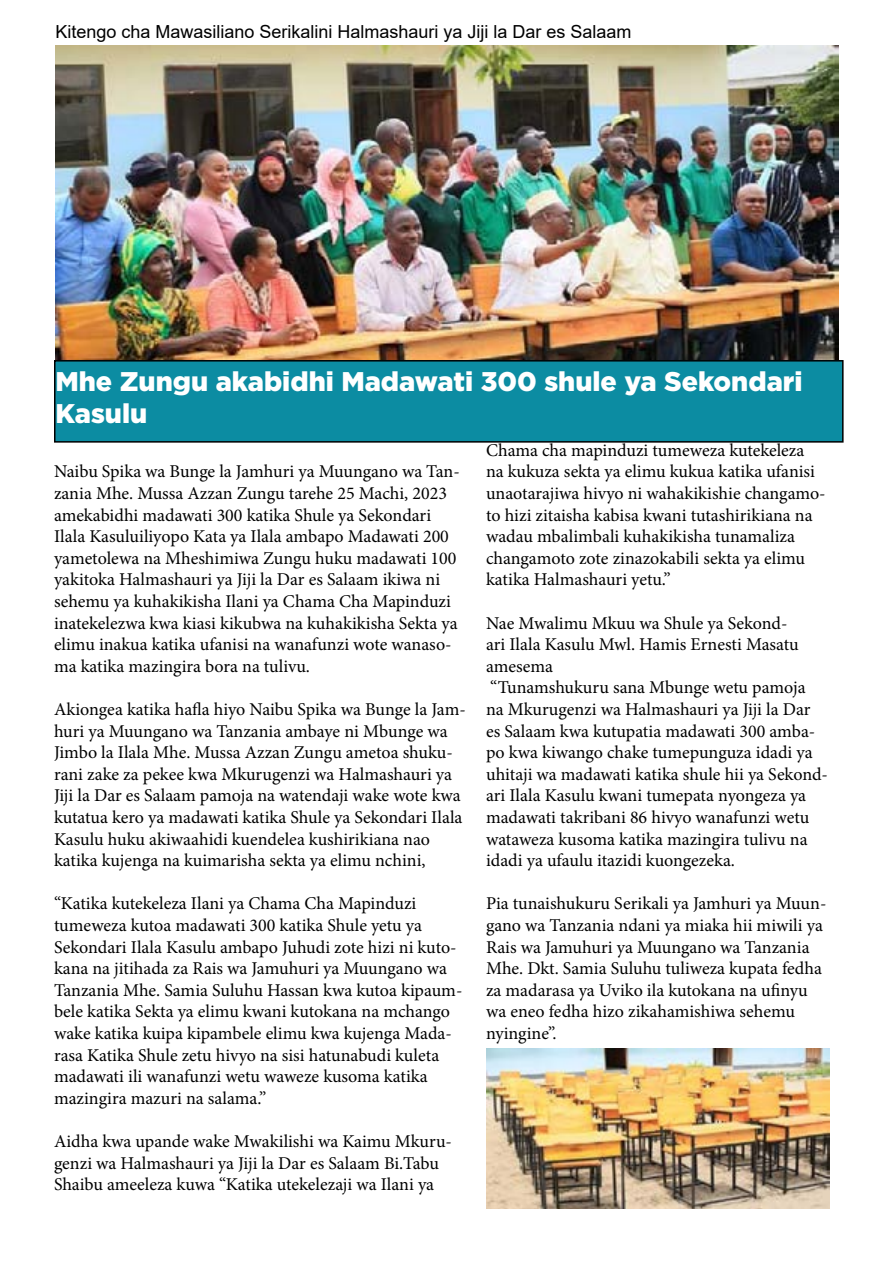
<style>
.page{position:relative;width:893px;height:1263px;background:#fff}
.page>*{position:absolute;margin:0;border:0;box-sizing:border-box;transform-origin:0 0}
.t1{font:900 27px/32.4px "Gotham";color:#fff}
.t2{font:18px/21.6px "Minion Pro";color:#000}
.t3{font:18px "Arial";color:#000}
</style>
<div class="page">
<img style="left:55px;top:45px;width:784px;height:315px">
<img style="left:486px;top:1049px;width:343px;height:160px">
<div style="left:55px;top:361px;width:788px;height:81px;background:#0c8ca2"></div>
<div style="left:54px;top:360px;width:790px;height:83px;border:2px solid #000"></div>
<p class="t3" style="left:55px;top:20px;width:578px">Kitengo cha Mawasiliano Serikalini Halmashauri ya Jiji la Dar es Salaam</p>
<h1 class="t1" style="left:55px;top:364px;width:749px">Mhe Zungu akabidhi Madawati 300 shule ya Sekondari<br>Kasulu</h1>
<p class="t2" style="left:54px;top:461px;width:407px">Naibu Spika wa Bunge la Jamhuri ya Muungano wa Tan&shy;zania Mhe. Mussa Azzan Zungu tarehe 25 Machi, 2023 amekabidhi madawati 300 katika Shule ya Sekondari Ilala Kasuluiliyopo Kata ya Ilala ambapo Madawati 200 yametolewa na Mheshimiwa Zungu huku madawati 100 yakitoka Halmashauri ya Jiji la Dar es Salaam ikiwa ni sehemu ya kuhakikisha Ilani ya Chama Cha Mapinduzi inatekelezwa kwa kiasi kikubwa na kuhakikisha Sekta ya elimu inakua katika ufanisi na wanafunzi wote wanaso&shy;ma katika mazingira bora na tulivu.</p>
<p class="t2" style="left:54px;top:698px;width:413px">Akiongea katika hafla hiyo Naibu Spika wa Bunge la Jam&shy;huri ya Muungano wa Tanzania ambaye ni Mbunge wa Jimbo la Ilala Mhe. Mussa Azzan Zungu ametoa shuku&shy;rani zake za pekee kwa Mkurugenzi wa Halmashauri ya Jiji la Dar es Salaam pamoja na watendaji wake wote kwa kutatua kero ya madawati katika Shule ya Sekondari Ilala Kasulu huku akiwaahidi kuendelea kushirikiana nao katika kujenga na kuimarisha sekta ya elimu nchini,</p>
<p class="t2" style="left:54px;top:893px;width:410px">“Katika kutekeleza Ilani ya Chama Cha Mapinduzi tumeweza kutoa madawati 300 katika Shule yetu ya Sekondari Ilala Kasulu ambapo Juhudi zote hizi ni kuto&shy;kana na jitihada za Rais wa Jamuhuri ya Muungano wa Tanzania Mhe. Samia Suluhu Hassan kwa kutoa kipaum&shy;bele katika Sekta ya elimu kwani kutokana na mchango wake katika kuipa kipambele elimu kwa kujenga Mada&shy;rasa Katika Shule zetu hivyo na sisi hatunabudi kuleta madawati ili wanafunzi wetu waweze kusoma katika mazingira mazuri na salama.”</p>
<p class="t2" style="left:54px;top:1130px;width:399px">Aidha kwa upande wake Mwakilishi wa Kaimu Mkuru&shy;genzi wa Halmashauri ya Jiji la Dar es Salaam Bi.Tabu<br>Shaibu ameeleza kuwa “Katika utekelezaji wa Ilani ya</p>
<p class="t2" style="left:486px;top:439px;width:341px">Chama cha mapinduzi tumeweza kutekeleza na kukuza sekta ya elimu kukua katika ufanisi unaotarajiwa hivyo ni wahakikishie changamo&shy;to hizi zitaisha kabisa kwani tutashirikiana na wadau mbalimbali kuhakikisha tunamaliza changamoto zote zinazokabili sekta ya elimu katika Halmashauri yetu.”</p>
<p class="t2" style="left:486px;top:612px;width:343px">Nae Mwalimu Mkuu wa Shule ya Sekond-<br>ari Ilala Kasulu Mwl. Hamis Ernesti Masatu amesema<br>“Tunamshukuru sana Mbunge wetu pamoja<br>na Mkurugenzi wa Halmashauri ya Jiji la Dar es Salaam kwa kutupatia madawati 300 amba&shy;po kwa kiwango chake tumepunguza idadi ya uhitaji wa madawati katika shule hii ya Sekond&shy;ari Ilala Kasulu kwani tumepata nyongeza ya madawati takribani 86 hivyo wanafunzi wetu wataweza kusoma katika mazingira tulivu na idadi ya ufaulu itazidi kuongezeka.</p>
<p class="t2" style="left:486px;top:893px;width:342px">Pia tunaishukuru Serikali ya Jamhuri ya Muun&shy;gano wa Tanzania ndani ya miaka hii miwili ya Rais wa Jamuhuri ya Muungano wa Tanzania Mhe. Dkt. Samia Suluhu tuliweza kupata fedha za madarasa ya Uviko ila kutokana na ufinyu wa eneo fedha hizo zikahamishiwa sehemu nyingine”.</p>
</div>
